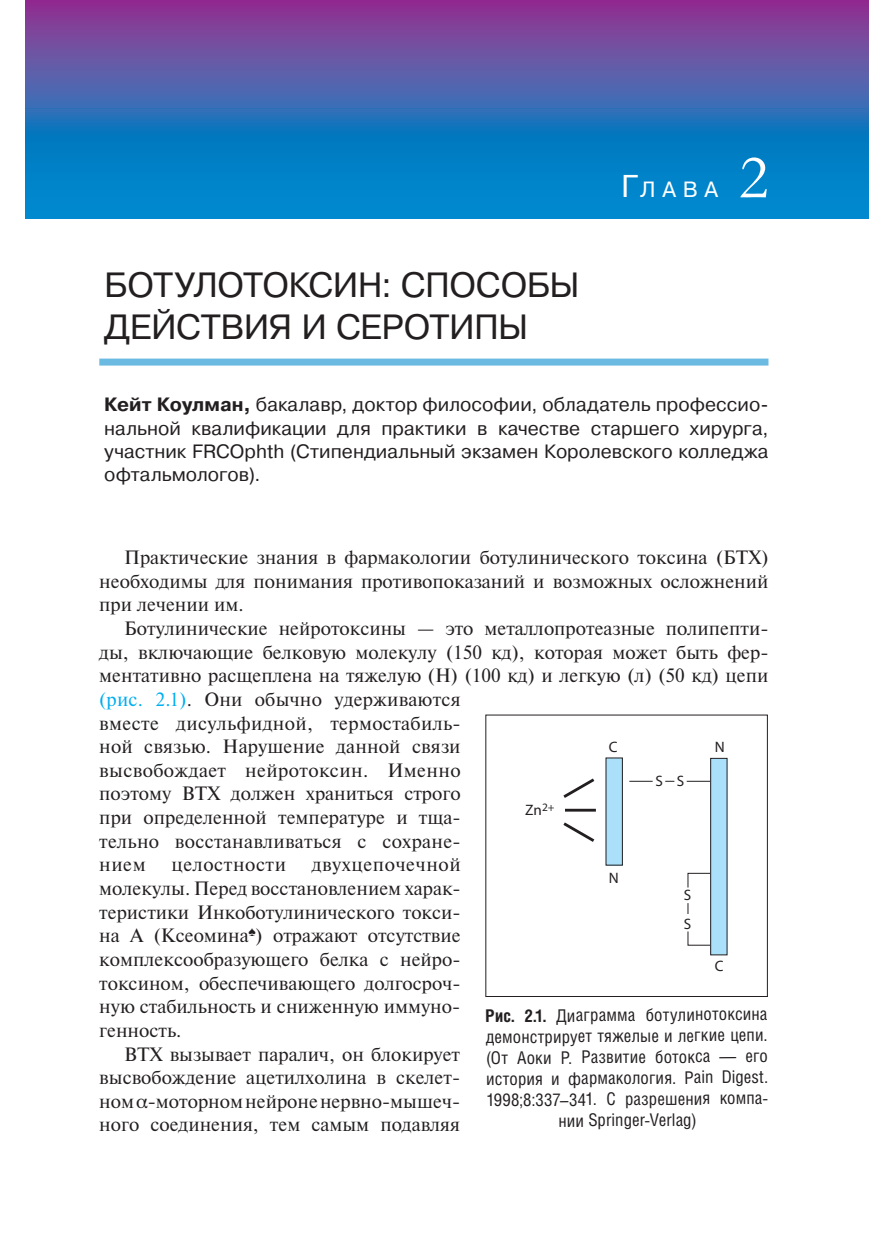
<style>
.page{position:relative;width:869px;height:1241px;background:#fff}
.page>*{position:absolute;margin:0;border:0;box-sizing:border-box;transform-origin:0 0}
.t1{font:63px "Garamond";color:#fff}
.t2{font:35px/42px "Pragmatica C";letter-spacing:-.02em;color:#231f20}
.t3{font:22.05px "Pragmatica C";color:#fff}
.t4{font:19.25px/23.6px "Newton";color:#231f20;text-align:justify}
.t5{font:19.25px/23.1px "Pragmatica C";color:#231f20;text-align:justify}
.t6{font:19.25px "Newton";letter-spacing:.03em;color:#231f20}
.t7{font:17.5px/21px "Helios Cond";color:#231f20;text-align:center}
.t8{font:15.05px/28.3px "Myriad";color:#231f20}
.s1{font-size:31.5px}
.s2{font-weight:700}
.s3{color:#00aeef}
</style>
<div class="page">
<svg style="left:26px;top:0;width:842px;height:218px;background:#3867b4"></svg>
<div style="left:99px;top:358px;width:669px;height:7px;background:#6bbae2"></div>
<div style="left:605px;top:757px;width:17px;height:108px;background:#aae0f9"></div>
<div style="left:710px;top:758px;width:16px;height:196px;background:#aae0f9"></div>
<div style="left:709px;top:757px;width:18px;height:198px;border:1px solid #231f20"></div>
<svg style="left:563px;top:778px;width:32px;height:20px"></svg>
<svg style="left:563px;top:822px;width:32px;height:20px"></svg>
<hr style="left:564px;top:808px;width:31px;height:3px;background:#231f20">
<svg style="left:687px;top:930px;width:23px;height:16px"></svg>
<svg style="left:687px;top:872px;width:23px;height:16px"></svg>
<svg style="left:686px;top:780px;width:23px;height:1px"></svg>
<svg style="left:629px;top:780px;width:23px;height:1px"></svg>
<h2 class="t2" style="left:104px;top:266px;width:476px">БОТУЛОТОКСИН: СПОСОБЫ<br>ДЕЙСТВИЯ И СЕРОТИПЫ</h2>
<p class="t3" style="left:621px;top:181px;width:98px"><span class="s1">Г</span>ЛАВА</p>
<h1 class="t1" style="left:738px;top:143px;width:31px">2</h1>
<p class="t5" style="left:104px;top:394px;width:665px"><span class="s2">Кейт Коулман,</span> бакалавр, доктор философии, обладатель профессио&shy;нальной квалификации для практики в качестве старшего хирурга, участник FRCOphth (Стипендиальный экзамен Королевского колледжа офтальмологов).</p>
<p class="t4" style="left:99px;top:547px;width:670px;text-indent:25px">Практические знания в фармакологии ботулинического токсина (БТХ) необходимы для понимания противопоказаний и возможных осложнений при лечении им.</p>
<p class="t4" style="left:99px;top:618px;width:670px;text-align:left;text-indent:25px">Ботулинические нейротоксины — это металлопротеазные полипепти&shy;ды, включающие белковую молекулу (150 кд), которая может быть фер&shy;ментативно расщеплена на тяжелую (Н) (100 кд) и легкую (л) (50 кд) цепи <span class="s3">(рис. 2.1)</span>. Они обычно удерживаются<br>вместе дисульфидной, термостабиль-<br>ной связью. Нарушение данной связи<br>высвобождает нейротоксин. Именно<br>поэтому BTX должен храниться строго<br>при определенной температуре и тща-<br>тельно восстанавливаться с сохране-<br>нием</p>
<p class="t8" style="left:608px;top:734px;width:10px">C</p>
<p class="t8" style="left:714px;top:734px;width:11px">N</p>
<p class="t8" style="left:655px;top:767px;width:30px">S S</p>
<p class="t8" style="left:525px;top:796px;width:31px">Zn<sup>2+</sup></p>
<p class="t4" style="left:99px;top:854px;width:362px;text-indent:212px">двухцепочечной молекулы. Перед восстановлением харак&shy;теристики Инкоботулинического токси&shy;на A (Ксеомина<sup>♠</sup>) отражают отсутствие комплексообразующего белка с нейро&shy;токсином, обеспечивающего долгосроч&shy;ную стабильность и сниженную иммуно&shy;генность.</p>
<p class="t4" style="left:99px;top:1043px;width:362px;text-indent:25px">BTX вызывает паралич, он блокирует высвобождение ацетилхолина в скелет&shy;ном α-моторном нейроне нервно-мышеч&shy;ного соединения, тем самым подавляя</p>
<p class="t6" style="left:171px;top:857px;width:116px">целостности</p>
<p class="t8" style="left:608px;top:865px;width:11px">N</p>
<p class="t8" style="left:683px;top:882px;width:9px">S<br>S</p>
<p class="t8" style="left:714px;top:952px;width:10px">C</p>
<p class="t7" style="left:484px;top:1008px;width:286px;rotate:-1deg"><span class="s2">Рис. 2.1.</span> Диаграмма ботулинотоксина демонстрирует тяжелые и легкие цепи. (От Аоки Р. Развитие ботокса — его история и фармакология. Pain Digest.<br>1998;8:337–341. С разрешения компа&shy;нии Springer-Verlag)</p>
</div>
